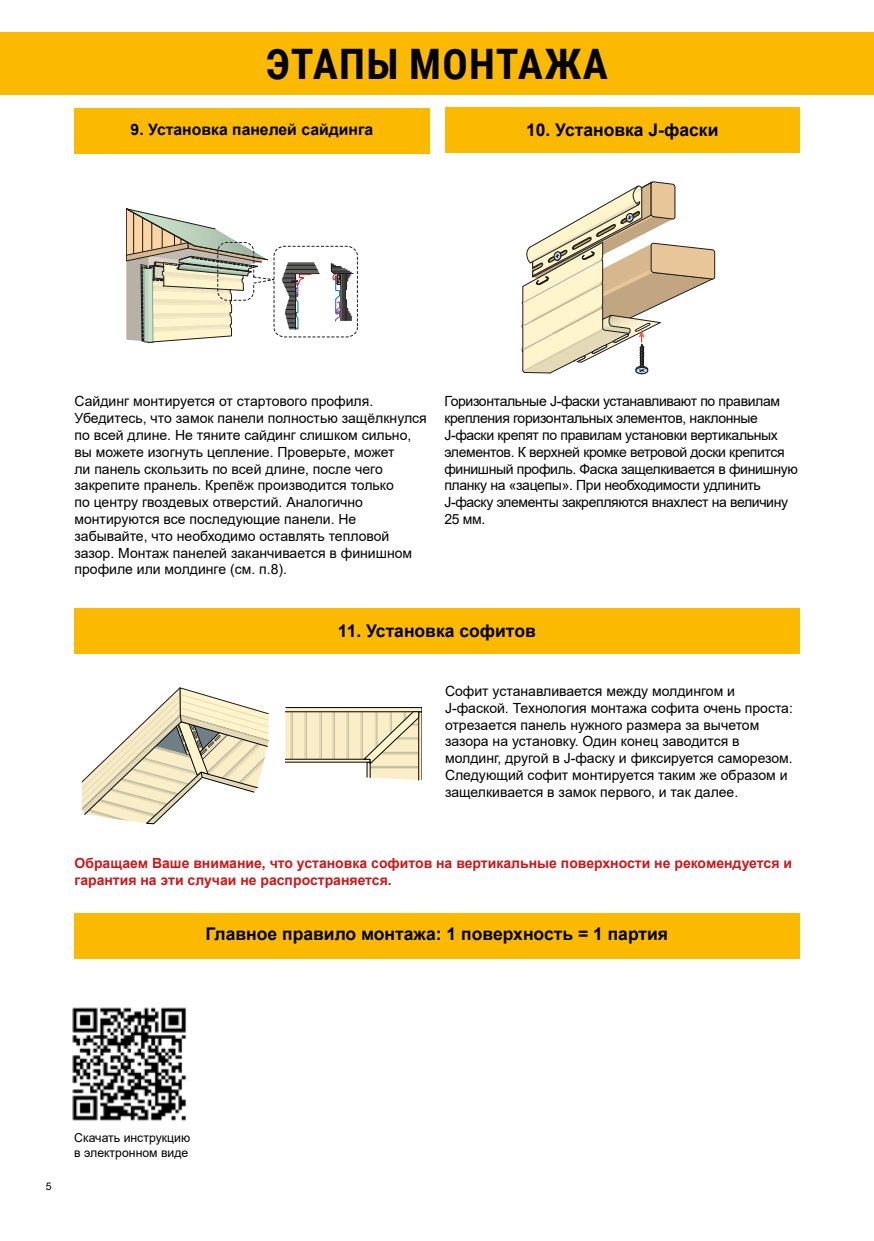
<style>
.page{position:relative;width:874px;height:1241px;background:#fff}
.page>*{position:absolute;margin:0;border:0;box-sizing:border-box;transform-origin:0 0}
.t1{font:700 42px "Roboto Condensed";letter-spacing:.035em;color:#000}
.t2{font:700 17.5px "Arial";color:#000}
.t3{font:700 15.75px "Arial";color:#000}
.t4{font:14px/16.8px "Arial";color:#000}
.t5{font:14px/16.8px "Arial";letter-spacing:-.025em;color:#000}
.t6{font:700 14px/16.8px "Arial";color:#cd171a}
.t7{font:12.25px/14.7px "Arial";color:#000}
.t8{font:10.5px "Arial";color:#000}
</style>
<div class="page">
<div style="left:0;top:32px;width:873px;height:62px;background:#fbba00"></div>
<div style="left:74px;top:108px;width:355px;height:45px;background:#fbba00"></div>
<div style="left:445px;top:107px;width:354px;height:46px;background:#fbba00"></div>
<div style="left:74px;top:608px;width:725px;height:46px;background:#fbba00"></div>
<div style="left:74px;top:913px;width:725px;height:46px;background:#fbba00"></div>
<svg style="left:126px;top:208px;width:231px;height:135px"></svg>
<div style="left:635px;top:367px;width:12px;height:7px;border:1px solid #1b1b1a;border-radius:50%"></div>
<svg style="left:521px;top:181px;width:193px;height:192px"></svg>
<hr style="left:285px;top:707px;width:136px;height:4px;background:#fff5cd">
<div style="left:285px;top:707px;width:136px;height:5px;border:1px solid #000"></div>
<svg style="left:285px;top:711px;width:134px;height:69px"></svg>
<svg style="left:81px;top:687px;width:188px;height:136px"></svg>
<img style="left:72px;top:1007px;width:115px;height:114px">
<h1 class="t1" style="left:266px;top:34px;width:343px">ЭТАПЫ МОНТАЖА</h1>
<p class="t3" style="left:131px;top:118px;width:244px">9. Установка панелей сайдинга</p>
<p class="t2" style="left:525px;top:118px;width:194px">10. Установка J-фаски</p>
<p class="t4" style="left:74px;top:393px;width:354px">Сайдинг монтируется от стартового профиля.<br>Убедитесь, что замок панели полностью защёлкнулся по всей длине. Не тяните сайдинг слишком сильно, вы можете изогнуть цепление. Проверьте, может<br>ли панель скользить по всей длине, после чего закрепите пранель. Крепёж производится только<br>по центру гвоздевых отверстий. Аналогично монтируются все последующие панели. Не забывайте, что необходимо оставлять тепловой зазор. Монтаж панелей заканчивается в финишном профиле или молдинге (см. п.8).</p>
<p class="t5" style="left:444px;top:393px;width:355px">Горизонтальные J-фаски устанавливают по правилам крепления горизонтальных элементов, наклонные J-фаски крепят по правилам установки вертикальных элементов. К верхней кромке ветровой доски крепится финишный профиль. Фаска защелкивается в финишную планку на «зацепы». При необходимости удлинить J-фаску элементы закрепляются внахлест на величину 25 мм.</p>
<p class="t2" style="left:338px;top:619px;width:199px">11. Установка софитов</p>
<p class="t4" style="left:445px;top:682px;width:349px">Софит устанавливается между молдингом и J-фаской. Технология монтажа софита очень проста: отрезается панель нужного размера за вычетом зазора на установку. Один конец заводится в молдинг, другой в J-фаску и фиксируется саморезом.<br>Следующий софит монтируется таким же образом и защелкивается в замок первого, и так далее.</p>
<p class="t6" style="left:74px;top:854px;width:718px">Обращаем Ваше внимание, что установка софитов на вертикальные поверхности не рекомендуется и гарантия на эти случаи не распространяется.</p>
<p class="t2" style="left:205px;top:921px;width:464px">Главное правило монтажа: 1 поверхность = 1 партия</p>
<p class="t8" style="left:46px;top:1179px;width:7px">5</p>
<p class="t7" style="left:74px;top:1129px;width:117px">Скачать инструкцию в электронном виде</p>
</div>
